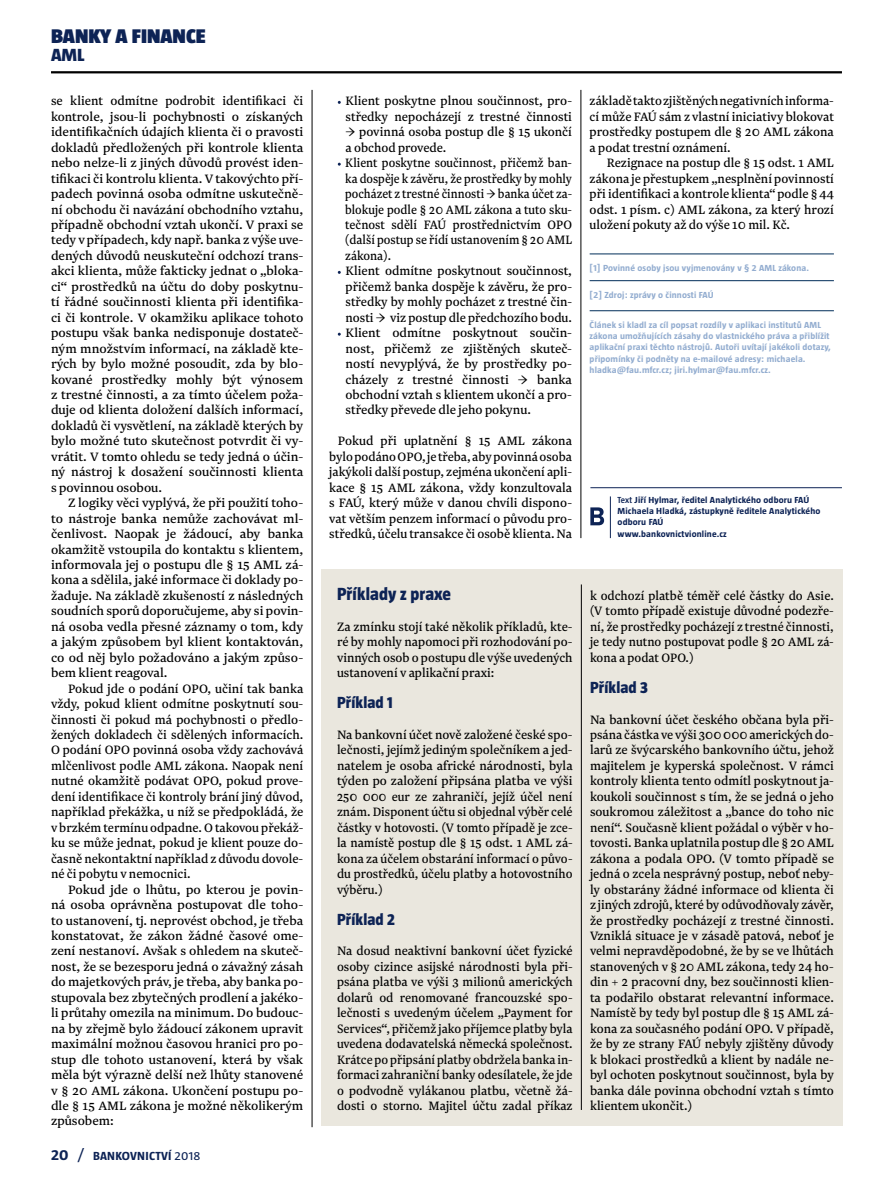
<style>
.page{position:relative;width:893px;height:1191px;background:#fff}
.page>*{position:absolute;margin:0;border:0;box-sizing:border-box;transform-origin:0 0}
.t1{font:900 20.25px "Taz";color:#0d2355;scale:1.09 1}
.t2{font:800 18px "Taz";letter-spacing:.01em;color:#0d2355}
.t3{font:800 18px "Taz";letter-spacing:.01em;color:#0d2355;scale:1.09 1}
.t4{font:800 16.5px "Taz";letter-spacing:.01em;color:#0d2355}
.t5{font:14.25px/15.5px "Newzald";color:#000;text-align:justify}
.t6{font:14.25px/15.5px "Newzald";color:#000;text-align:justify;scale:1.05 1}
.t7{font:14.25px/15.5px "Newzald";color:#000;text-align:justify;scale:1.04 1}
.t8{font:700 12px "Taz";letter-spacing:.02em;color:#0d2355;scale:1.09 1}
.t9{font:700 9px/11.2px "Taz";letter-spacing:.015em;color:#93add0;scale:1.09 1}
.t10{font:700 9px/11.2px "Taz";letter-spacing:.015em;color:#0d2355;scale:1.09 1}
.s1{font-size:15px}
.s2{font-weight:400;font-size:15px}
.s3{font-weight:400}
.s4{font-weight:600}
</style>
<div class="page">
<div style="left:321px;top:569px;width:521px;height:556px;background:#eae7de"></div>
<hr style="left:51px;top:71px;width:791px;height:2px;background:#000">
<hr style="left:312px;top:90px;width:1px;height:1037px;background:#000">
<hr style="left:581px;top:90px;width:1px;height:448px;background:#000">
<hr style="left:581px;top:584px;width:1px;height:526px;background:#000">
<hr style="left:590px;top:487px;width:252px;height:1px;background:#0d2355">
<hr style="left:610px;top:496px;width:1px;height:42px;background:#0d2355">
<svg style="left:590px;top:507px;width:14px;height:18px"></svg>
<hr style="left:590px;top:254px;width:244px;height:1px;background:#002d59">
<hr style="left:590px;top:280px;width:244px;height:1px;background:#002d59">
<hr style="left:590px;top:310px;width:244px;height:1px;background:#002d59">
<h1 class="t1" style="left:51px;top:24px;width:143px">BANKY A FINANCE</h1>
<p class="t3" style="left:51px;top:44px;width:32px">AML</p>
<p class="t5" style="left:51px;top:93px;width:254px">se klient odmítne podrobit identifikaci či kontrole, jsou-li pochybnosti o získaných identifikačních údajích klienta či o pravosti dokladů předložených při kontrole klienta nebo nelze-li z jiných důvodů provést iden&shy;tifikaci či kontrolu klienta. V takovýchto pří&shy;padech povinná osoba odmítne uskutečně&shy;ní obchodu či navázání obchodního vztahu, případně obchodní vztah ukončí. V praxi se tedy v případech, kdy např. banka z výše uve&shy;dených důvodů neuskuteční odchozí trans&shy;akci klienta, může fakticky jednat o „bloka&shy;ci“ prostředků na účtu do doby poskytnu&shy;tí řádné součinnosti klienta při identifika&shy;ci či kontrole. V okamžiku aplikace tohoto postupu však banka nedisponuje dostateč&shy;ným množstvím informací, na základě kte&shy;rých by bylo možné posoudit, zda by blo&shy;kované prostředky mohly být výnosem z trestné činnosti, a za tímto účelem poža&shy;duje od klienta doložení dalších informací, dokladů či vysvětlení, na základě kterých by bylo možné tuto skutečnost potvrdit či vy&shy;vrátit. V tomto ohledu se tedy jedná o účin&shy;ný nástroj k dosažení součinnosti klienta s povinnou osobou.</p>
<p class="t7" style="left:51px;top:495px;width:244px;text-indent:17px">Z logiky věci vyplývá, že při použití toho&shy;to nástroje banka nemůže zachovávat ml&shy;čenlivost. Naopak je žádoucí, aby banka okamžitě vstoupila do kontaktu s klientem, informovala jej o postupu dle § 15 AML zá&shy;kona a sdělila, jaké informace či doklady po&shy;žaduje. Na základě zkušeností z následných soudních sporů doporučujeme, aby si povin&shy;ná osoba vedla přesné záznamy o tom, kdy a jakým způsobem byl klient kontaktován, co od něj bylo požadováno a jakým způso&shy;bem klient reagoval.</p>
<p class="t5" style="left:51px;top:680px;width:254px;text-indent:17px">Pokud jde o podání OPO, učiní tak banka vždy, pokud klient odmítne poskytnutí sou&shy;činnosti či pokud má pochybnosti o předlo&shy;žených dokladech či sdělených informacích.<br>O podání OPO povinná osoba vždy zachovává mlčenlivost podle AML zákona. Naopak není nutné okamžitě podávat OPO, pokud prove&shy;dení identifikace či kontroly brání jiný důvod, například překážka, u níž se předpokládá, že v brzkém termínu odpadne. O takovou překáž&shy;ku se může jednat, pokud je klient pouze do&shy;časně nekontaktní například z důvodu dovole&shy;né či pobytu v nemocnici.</p>
<p class="t6" style="left:51px;top:881px;width:242px;text-indent:17px">Pokud jde o lhůtu, po kterou je povin&shy;ná osoba oprávněna postupovat dle toho&shy;to ustanovení, tj. neprovést obchod, je třeba konstatovat, že zákon žádné časové ome&shy;zení nestanoví. Avšak s ohledem na skuteč&shy;nost, že se bezesporu jedná o závažný zásah do majetkových práv, je třeba, aby banka po&shy;stupovala bez zbytečných prodlení a jakéko&shy;li průtahy omezila na minimum. Do budouc&shy;na by zřejmě bylo žádoucí zákonem upravit maximální možnou časovou hranici pro po&shy;stup dle tohoto ustanovení, která by však měla být výrazně delší než lhůty stanovené v § 20 AML zákona. Ukončení postupu po&shy;dle § 15 AML zákona je možné několikerým způsobem:</p>
<p class="t8" style="left:51px;top:1149px;width:139px"><span class="s1">20</span> <span class="s2">/</span> BANKOVNICTVÍ <span class="s3">2018</span></p>
<p class="t5" style="left:345px;top:93px;width:228px">Klient poskytne plnou součinnost, pro&shy;středky nepocházejí z trestné činnosti</p>
<p class="t5" style="left:345px;top:124px;width:228px;text-align:left">→ povinná osoba postup dle § 15 ukončí a obchod provede.<br>Klient poskytne součinnost, přičemž ban&shy;ka dospěje k závěru, že prostředky by mohly pocházet z trestné činnosti → banka účet za&shy;blokuje podle § 20 AML zákona a tuto sku&shy;tečnost sdělí FAÚ prostřednictvím OPO (další postup se řídí ustanovením § 20 AML zákona).<br>Klient odmítne poskytnout součinnost, přičemž banka dospěje k závěru, že pro&shy;středky by mohly pocházet z trestné čin&shy;nosti → viz postup dle předchozího bodu.<br>Klient odmítne poskytnout součin&shy;nost, přičemž ze zjištěných skuteč&shy;ností nevyplývá, že by prostředky po&shy;cházely z trestné činnosti → banka obchodní vztah s klientem ukončí a pro&shy;středky převede dle jeho pokynu.</p>
<p class="t5" style="left:329px;top:433px;width:244px;text-align:center">Pokud při uplatnění § 15 AML zákona bylo podáno OPO, je třeba, aby povinná osoba jakýkoli další postup, zejména ukončení apli&shy;kace § 15 AML zákona, vždy konzultovala s FAÚ, který může v danou chvíli dispono&shy;vat větším penzem informací o původu pro&shy;středků, účelu transakce či osobě klienta. Na</p>
<p class="t5" style="left:590px;top:93px;width:246px">základě takto zjištěných negativních informa&shy;cí může FAÚ sám z vlastní iniciativy blokovat prostředky postupem dle § 20 AML zákona a podat trestní oznámení.</p>
<p class="t5" style="left:590px;top:155px;width:246px;text-indent:17px">Rezignace na postup dle § 15 odst. 1 AML zákona je přestupkem „nesplnění povinností při identifikaci a kontrole klienta“ podle § 44 odst. 1 písm. c) AML zákona, za který hrozí uložení pokuty až do výše 10 mil. Kč.</p>
<p class="t9" style="left:590px;top:262px;width:203px">[1] Povinné osoby jsou vyjmenovány v § 2 AML zákona.</p>
<p class="t9" style="left:590px;top:289px;width:115px">[2] Zdroj: zprávy o činnosti FAÚ</p>
<p class="t9" style="left:590px;top:319px;width:223px">Článek si kladl za cíl popsat rozdíly v aplikaci institutů AML zákona umožňujících zásahy do vlastnického práva a přiblížit aplikační praxi těchto nástrojů. Autoři uvítají jakékoli dotazy, připomínky či podněty na e-mailové adresy: michaela. hladka@fau.mfcr.cz; jiri.hylmar@fau.mfcr.cz.</p>
<p class="t10" style="left:618px;top:494px;width:188px"><span class="s4">Text</span> Jiří Hylmar, ředitel Analytického odboru FAÚ Michaela Hladká, zástupkyně ředitele Analytického odboru FAÚ<br>www.bankovnictvionline.cz</p>
<p class="t2" style="left:337px;top:584px;width:116px">Příklady z praxe</p>
<p class="t5" style="left:337px;top:618px;width:237px">Za zmínku stojí také několik příkladů, kte&shy;ré by mohly napomoci při rozhodování po&shy;vinných osob o postupu dle výše uvedených ustanovení v aplikační praxi:</p>
<p class="t4" style="left:337px;top:693px;width:57px">Příklad 1</p>
<p class="t5" style="left:337px;top:727px;width:237px">Na bankovní účet nově založené české spo&shy;lečnosti, jejímž jediným společníkem a jed&shy;natelem je osoba africké národnosti, byla týden po založení připsána platba ve výši 250 000 eur ze zahraničí, jejíž účel není znám. Disponent účtu si objednal výběr celé částky v hotovosti. (V tomto případě je zce&shy;la namístě postup dle § 15 odst. 1 AML zá&shy;kona za účelem obstarání informací o půvo&shy;du prostředků, účelu platby a hotovostního výběru.)</p>
<p class="t4" style="left:337px;top:909px;width:60px">Příklad 2</p>
<p class="t5" style="left:337px;top:943px;width:237px">Na dosud neaktivní bankovní účet fyzické osoby cizince asijské národnosti byla při&shy;psána platba ve výši 3 milionů amerických dolarů od renomované francouzské spo&shy;lečnosti s uvedeným účelem „Payment for Services“, přičemž jako příjemce platby byla uvedena dodavatelská německá společnost.<br>Krátce po připsání platby obdržela banka in&shy;formaci zahraniční banky odesílatele, že jde o podvodně vylákanou platbu, včetně žá&shy;dosti o storno. Majitel účtu zadal příkaz</p>
<p class="t5" style="left:590px;top:587px;width:245px">k odchozí platbě téměř celé částky do Asie. (V tomto případě existuje důvodné podezře&shy;ní, že prostředky pocházejí z trestné činnosti, je tedy nutno postupovat podle § 20 AML zá&shy;kona a podat OPO.)</p>
<p class="t4" style="left:590px;top:678px;width:60px">Příklad 3</p>
<p class="t5" style="left:590px;top:711px;width:245px">Na bankovní účet českého občana byla při&shy;psána částka ve výši 300 000 amerických do&shy;larů ze švýcarského bankovního účtu, jehož majitelem je kyperská společnost. V rámci kontroly klienta tento odmítl poskytnout ja&shy;koukoli součinnost s tím, že se jedná o jeho soukromou záležitost a „bance do toho nic není“. Současně klient požádal o výběr v ho&shy;tovosti. Banka uplatnila postup dle § 20 AML zákona a podala OPO. (V tomto případě se jedná o zcela nesprávný postup, neboť neby&shy;ly obstarány žádné informace od klienta či z jiných zdrojů, které by odůvodňovaly závěr, že prostředky pocházejí z trestné činnosti.<br>Vzniklá situace je v zásadě patová, neboť je velmi nepravděpodobné, že by se ve lhůtách stanovených v § 20 AML zákona, tedy 24 ho&shy;din + 2 pracovní dny, bez součinnosti klien&shy;ta podařilo obstarat relevantní informace.<br>Namístě by tedy byl postup dle § 15 AML zá&shy;kona za současného podání OPO. V případě, že by ze strany FAÚ nebyly zjištěny důvody k blokaci prostředků a klient by nadále ne&shy;byl ochoten poskytnout součinnost, byla by banka dále povinna obchodní vztah s tímto klientem ukončit.)</p>
</div>
